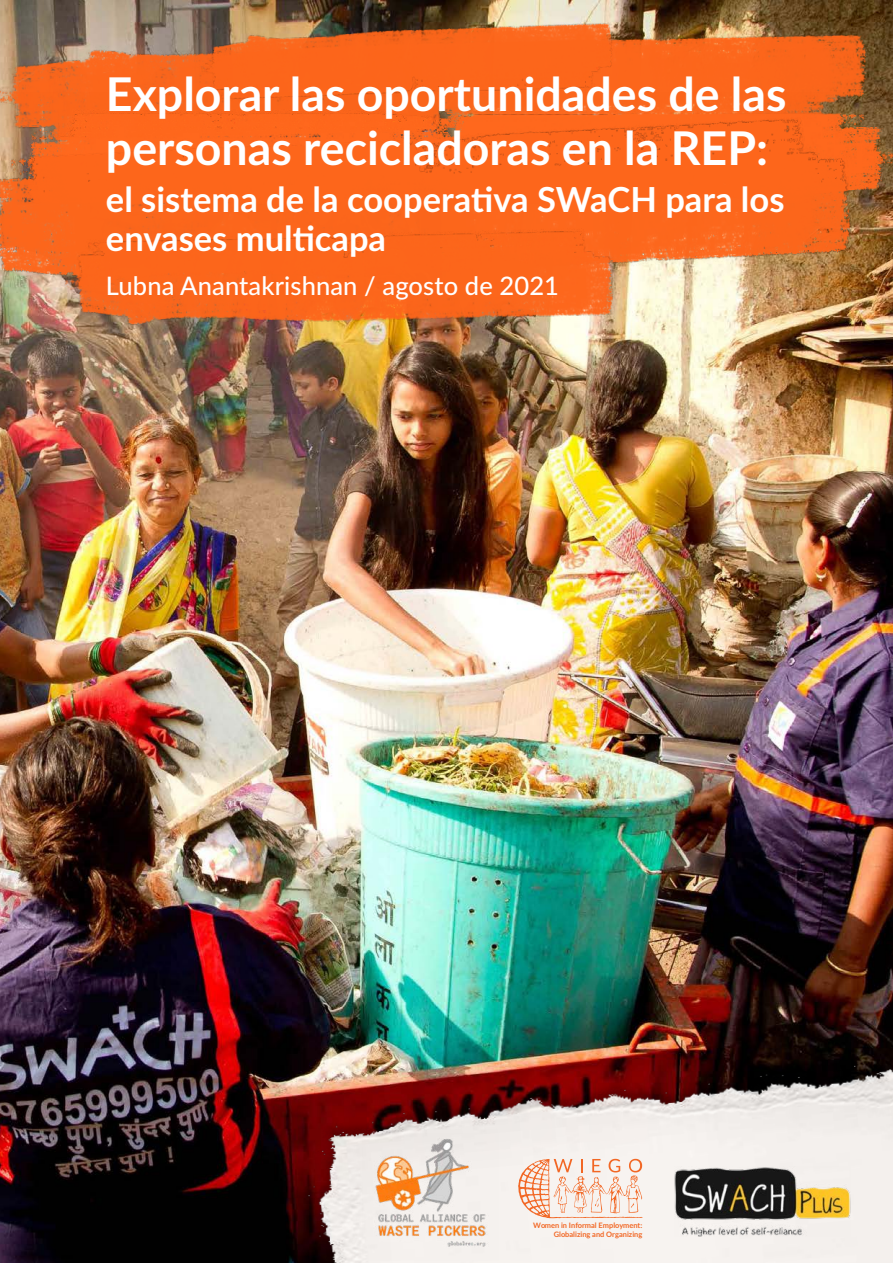
<style>
.page{position:relative;width:893px;height:1263px;background:#fff}
.page>*{position:absolute;margin:0;border:0;box-sizing:border-box;transform-origin:0 0}
.t1{font:700 46.5px/54px "Lato";color:#fff}
.t2{font:700 34.5px/39px "Lato";color:#fff}
.t3{font:500 25.5px "Lato";letter-spacing:.005em;color:#fff}
.t4{font:700 7.5px/9px "Lato";color:#f26724;text-align:right}
</style>
<div class="page">
<img style="left:0;top:0;width:893px;height:1263px">
<img style="left:0;top:8px;width:893px;height:76px">
<img style="left:0;top:84px;width:893px;height:272px">
<img style="left:0;top:206px;width:788px;height:162px">
<img style="left:115px;top:0;width:629px;height:116px">
<img style="left:296px;top:1047px;width:597px;height:216px">
<svg style="left:518px;top:1159px;width:125px;height:59px"></svg>
<img style="left:362px;top:1134px;width:137px;height:127px">
<img style="left:675px;top:1166px;width:176px;height:70px">
<p class="t1" style="left:106px;top:65px;width:682px">Explorar las oportunidades de las personas recicladoras en la REP:</p>
<p class="t2" style="left:106px;top:179px;width:680px">el sistema de la cooperativa SWaCH para los envases multicapa</p>
<p class="t3" style="left:106px;top:267px;width:455px">Lubna Anantakrishnan / agosto de 2021</p>
<p class="t4" style="left:533px;top:1220px;width:111px">Women in Informal Employment:<br>Globalizing and Organizing</p>
</div>
